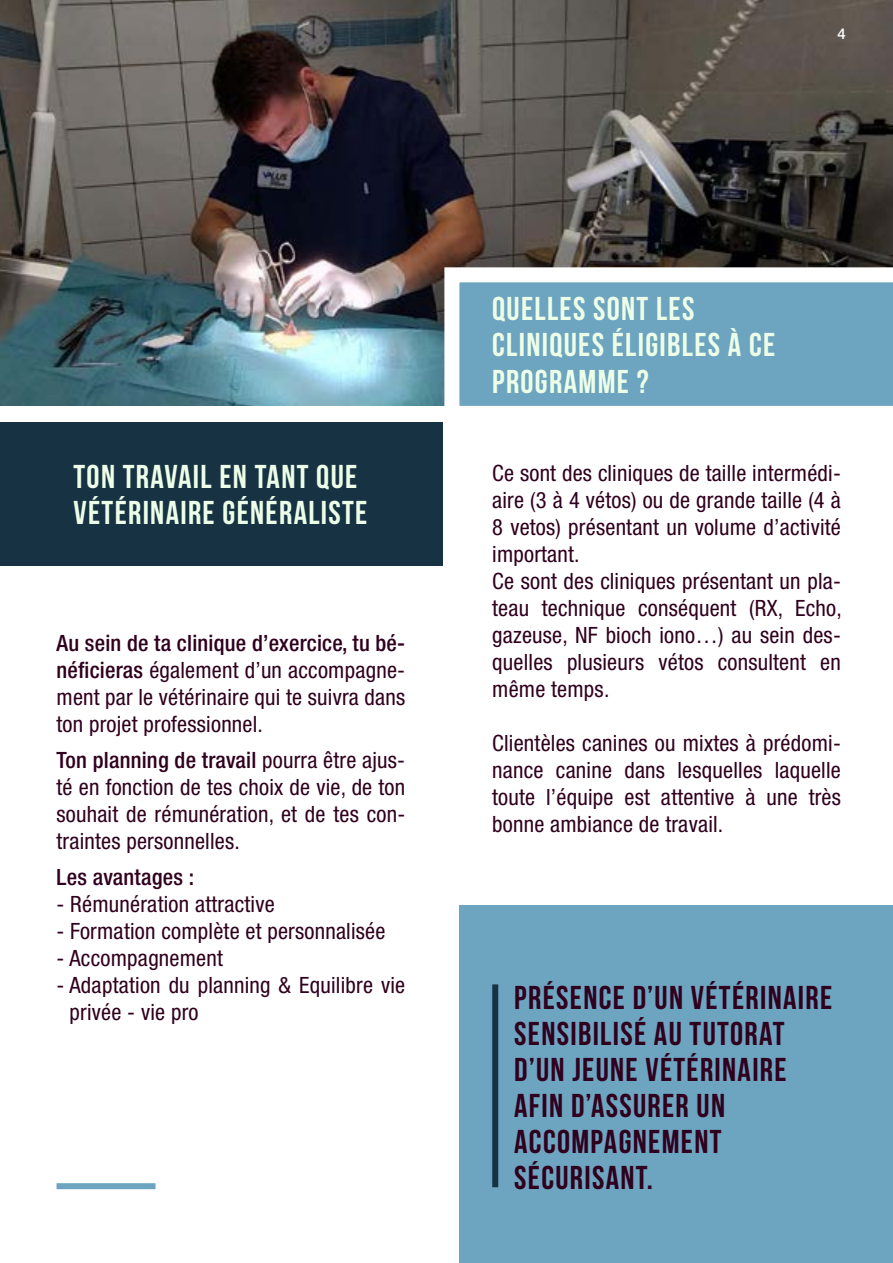
<style>
.page{position:relative;width:893px;height:1263px;background:#fff}
.page>*{position:absolute;margin:0;border:0;box-sizing:border-box;transform-origin:0 0}
.t1{font:700 33px/36px "Bebas Neue";letter-spacing:.04em;color:#30011e}
.t2{font:700 33px/36px "Bebas Neue";letter-spacing:.04em;color:#ecfee8}
.t3{font:condensed 22.5px/27px "Helvetica Neue LT Pro";letter-spacing:.01em;color:#30011e;text-align:justify}
.t4{font:500 condensed 22.5px "Helvetica Neue LT Pro";letter-spacing:.01em;color:#30011e}
.t5{font:500 15px "Helvetica Neue LT Pro";color:#fff}
.s1{font-weight:500}
</style>
<div class="page">
<img style="left:0;top:0;width:893px;height:406px">
<svg style="left:444px;top:267px;width:449px;height:139px;background:#81b0c7"></svg>
<div style="left:0;top:422px;width:443px;height:143px;background:#173243"></div>
<div style="left:57px;top:1183px;width:99px;height:6px;background:#6da4bf"></div>
<div style="left:459px;top:905px;width:434px;height:358px;background:#6da4bf"></div>
<div style="left:492px;top:984px;width:6px;height:203px;background:#173243"></div>
<p class="t5" style="left:838px;top:24px;width:10px">4</p>
<h1 class="t2" style="left:74px;top:459px;width:295px">TON TRAVAIL EN TANT QUE<br>VÉTÉRINAIRE GÉNÉRALISTE</h1>
<p class="t3" style="left:57px;top:630px;width:350px"><span class="s1">Au sein de ta clinique d’exercice, tu bé&shy;néficieras</span> également d’un accompagne&shy;ment par le vétérinaire qui te suivra dans ton projet professionnel.</p>
<p class="t3" style="left:57px;top:746px;width:350px"><span class="s1">Ton planning de travail</span> pourra être ajus&shy;té en fonction de tes choix de vie, de ton souhait de rémunération, et de tes con&shy;traintes personnelles.</p>
<p class="t4" style="left:57px;top:863px;width:139px">Les avantages :</p>
<p class="t3" style="left:57px;top:890px;width:220px">- Rémunération attractive</p>
<p class="t3" style="left:57px;top:917px;width:330px">- Formation complète et personnalisée</p>
<p class="t3" style="left:57px;top:944px;width:168px">- Accompagnement</p>
<p class="t3" style="left:69px;top:971px;width:337px;text-indent:-13px">- Adaptation du planning &amp; Equilibre vie privée - vie pro</p>
<h1 class="t2" style="left:492px;top:291px;width:285px">QUELLES SONT LES<br>CLINIQUES ÉLIGIBLES À CE<br>PROGRAMME ?</h1>
<p class="t3" style="left:492px;top:459px;width:351px;text-align:left">Ce sont des cliniques de taille intermédi&shy;aire (3 à 4 vétos) ou de grande taille (4 à 8 vetos) présentant un volume d’activité important.<br>Ce sont des cliniques présentant un pla&shy;teau technique conséquent (RX, Echo, gazeuse, NF bioch iono…) au sein des&shy;quelles plusieurs vétos consultent en même temps.</p>
<p class="t3" style="left:492px;top:729px;width:350px">Clientèles canines ou mixtes à prédomi&shy;nance canine dans lesquelles laquelle toute l’équipe est attentive à une très bonne ambiance de travail.</p>
<h1 class="t1" style="left:514px;top:979px;width:319px">PRÉSENCE D’UN VÉTÉRINAIRE<br>SENSIBILISÉ AU TUTORAT<br>D’UN JEUNE VÉTÉRINAIRE<br>AFIN D’ASSURER UN<br>ACCOMPAGNEMENT<br>SÉCURISANT.</h1>
</div>
